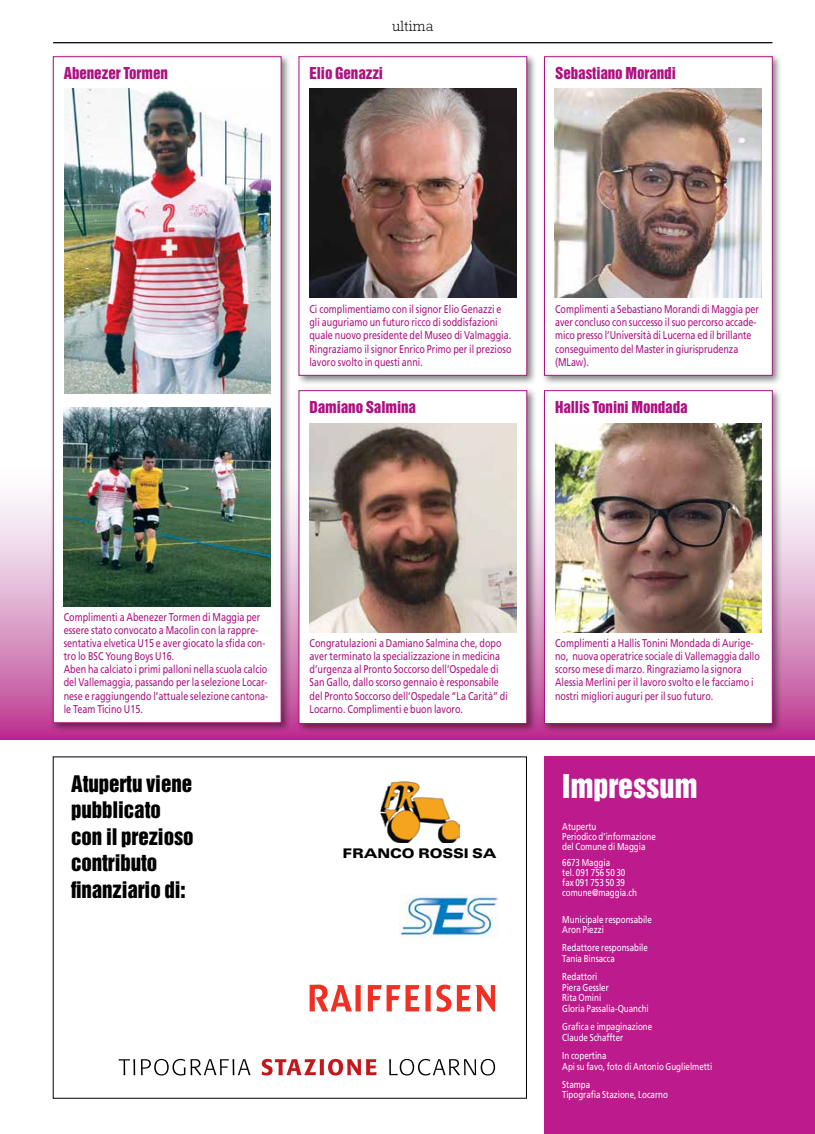
<style>
.page{position:relative;width:815px;height:1134px;background:#fff}
.page>*{position:absolute;margin:0;border:0;box-sizing:border-box;transform-origin:0 0}
.t1{font:30px "Helvetica Inserat LT Std";letter-spacing:-.005em;color:#fff}
.t2{font:20.88px/26.6px "Helvetica Inserat LT Std";letter-spacing:-.005em;color:#000}
.t3{font:15px "Helvetica Inserat LT Std";letter-spacing:-.005em;color:#ac1381}
.t4{font:300 15px "Rockwell Std";letter-spacing:.025em;color:#000}
.t5{font:900 expanded 13.25px "Univers LT Std";letter-spacing:-.01em;color:#000}
.t6{font:11.25px/13.1px "Frutiger LT Std";color:#ac1381;scale:.8 1}
.t7{font:10px/10.6px "Frutiger LT Std";color:#fff;scale:.8 1}
</style>
<div class="page">
<svg style="left:0;top:494px;width:815px;height:246px;background:#d78abf"></svg>
<div style="left:295px;top:387px;width:242px;height:347px;background:#000;opacity:.5"></div>
<div style="left:299px;top:390px;width:228px;height:334px;background:#fff;border:1px solid #ac1381"></div>
<div style="left:541px;top:387px;width:242px;height:347px;background:#000;opacity:.5"></div>
<div style="left:544px;top:390px;width:228px;height:334px;background:#fff;border:1px solid #ac1381"></div>
<div style="left:295px;top:53px;width:242px;height:333px;background:#000;opacity:.5"></div>
<div style="left:299px;top:57px;width:228px;height:318px;background:#fff"></div>
<div style="left:50px;top:53px;width:241px;height:680px;background:#000;opacity:.5"></div>
<div style="left:53px;top:57px;width:228px;height:666px;background:#fff;border:1px solid #ac1381"></div>
<div style="left:541px;top:53px;width:242px;height:333px;background:#000;opacity:.5"></div>
<div style="left:544px;top:57px;width:228px;height:318px;background:#fff"></div>
<div style="left:544px;top:756px;width:271px;height:378px;background:#bd1a8d"></div>
<hr style="left:53px;top:42px;width:719px;height:1px;background:#000">
<svg style="left:310px;top:984px;width:185px;height:28px"></svg>
<img style="left:381px;top:782px;width:78px;height:60px">
<svg style="left:119px;top:1059px;width:16px;height:16px"></svg>
<svg style="left:141px;top:1059px;width:44px;height:16px"></svg>
<svg style="left:191px;top:1059px;width:60px;height:16px"></svg>
<svg style="left:262px;top:1059px;width:114px;height:16px"></svg>
<svg style="left:389px;top:1059px;width:106px;height:16px"></svg>
<img style="left:399px;top:894px;width:99px;height:44px">
<img style="left:310px;top:423px;width:206px;height:209px">
<img style="left:64px;top:407px;width:206px;height:199px">
<img style="left:555px;top:423px;width:207px;height:209px">
<img style="left:310px;top:89px;width:206px;height:209px">
<img style="left:64px;top:89px;width:207px;height:304px">
<img style="left:555px;top:89px;width:207px;height:209px">
<h3 class="t4" style="left:392px;top:18px;width:43px">ultima</h3>
<h3 class="t3" style="left:64px;top:64px;width:106px">Abenezer Tormen</h3>
<h3 class="t3" style="left:309px;top:64px;width:75px">Elio Genazzi</h3>
<h3 class="t3" style="left:555px;top:64px;width:122px">Sebastiano Morandi</h3>
<p class="t6" style="left:309px;top:303px;width:254px">Ci complimentiamo con il signor Elio Genazzi e gli auguriamo un futuro ricco di soddisfazioni quale nuovo presidente del Museo di Valmaggia.<br>Ringraziamo il signor Enrico Primo per il prezioso lavoro svolto in questi anni.</p>
<p class="t6" style="left:555px;top:303px;width:256px">Complimenti a Sebastiano Morandi di Maggia per aver concluso con successo il suo percorso accade&shy;mico presso l’Università di Lucerna ed il brillante conseguimento del Master in giurisprudenza (MLaw).</p>
<h3 class="t3" style="left:310px;top:398px;width:108px">Damiano Salmina</h3>
<h3 class="t3" style="left:555px;top:398px;width:134px">Hallis Tonini Mondada</h3>
<p class="t6" style="left:64px;top:610px;width:257px">Complimenti a Abenezer Tormen di Maggia per essere stato convocato a Macolin con la rappre&shy;sentativa elvetica U15 e aver giocato la sfida con&shy;tro lo BSC Young Boys U16.<br>Aben ha calciato i primi palloni nella scuola calcio del Vallemaggia, passando per la selezione Locar&shy;nese e raggiungendo l’attuale selezione cantona&shy;le Team Ticino U15.</p>
<h2 class="t2" style="left:71px;top:770px;width:124px">Atupertu viene pubblicato con il prezioso contributo finanziario di:</h2>
<p class="t6" style="left:310px;top:637px;width:249px">Congratulazioni a Damiano Salmina che, dopo aver terminato la specializzazione in medicina d’urgenza al Pronto Soccorso dell’Ospedale di San Gallo, dallo scorso gennaio è responsabile del Pronto Soccorso dell’Ospedale “La Carità” di Locarno. Complimenti e buon lavoro.</p>
<p class="t5" style="left:342px;top:845px;width:156px">FRANCO ROSSI SA</p>
<p class="t6" style="left:555px;top:637px;width:257px">Complimenti a Hallis Tonini Mondada di Aurige&shy;no, nuova operatrice sociale di Vallemaggia dallo scorso mese di marzo. Ringraziamo la signora Alessia Merlini per il lavoro svolto e le facciamo i nostri migliori auguri per il suo futuro.</p>
<h1 class="t1" style="left:562px;top:768px;width:137px">Impressum</h1>
<p class="t7" style="left:562px;top:821px;width:119px;line-height:10px">Atupertu<br>Periodico d’informazione del Comune di Maggia</p>
<p class="t7" style="left:562px;top:857px;width:95px;line-height:10px">6673 Maggia<br>tel. 091 756 50 30 fax 091 753 50 39 comune@maggia.ch</p>
<p class="t7" style="left:562px;top:914px;width:114px">Municipale responsabile<br>Aron Piezzi</p>
<p class="t7" style="left:562px;top:943px;width:109px">Redattore responsabile<br>Tania Binsacca</p>
<p class="t7" style="left:562px;top:971px;width:110px">Redattori<br>Piera Gessler<br>Rita Omini<br>Gloria Passalia-Quanchi</p>
<p class="t7" style="left:562px;top:1021px;width:114px">Grafica e impaginazione<br>Claude Schaffter</p>
<p class="t7" style="left:562px;top:1050px;width:189px">In copertina<br>Api su favo, foto di Antonio Guglielmetti</p>
<p class="t7" style="left:562px;top:1079px;width:134px">Stampa<br>Tipografia Stazione, Locarno</p>
</div>
